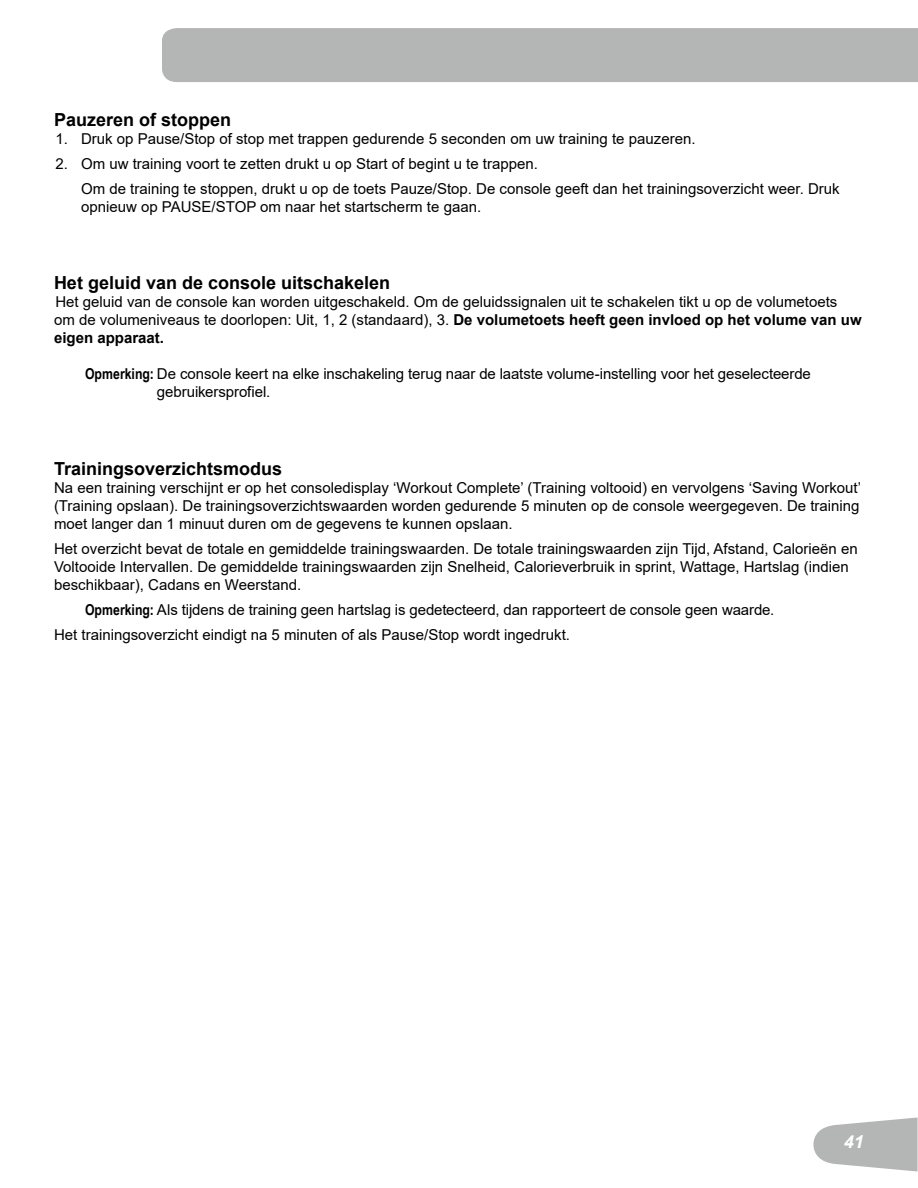
<style>
.page{position:relative;width:918px;height:1188px;background:#fff}
.page>*{position:absolute;margin:0;border:0;box-sizing:border-box;transform-origin:0 0}
.t1{font:700 18px "Arial";color:#000}
.t2{font:italic 700 18px "Arial";color:#fff}
.Numbered_Process{font:15px/18px "Arial";color:#000}
.Note{font:15px/18px "Arial";letter-spacing:-.005em;color:#000}
.s1{font-weight:700}
.s2{font-family:"Arial Narrow";font-weight:700}
</style>
<div class="page">
<div style="left:162px;top:28px;width:756px;height:54px;background:#b4b5b5"></div>
<svg style="left:813px;top:1118px;width:105px;height:54px"></svg>
<h3 class="t1" style="left:54px;top:107px;width:179px">Pauzeren of stoppen</h3>
<p class="Numbered_Process" style="left:55px;top:130px;width:642px">1. Druk op Pause/Stop of stop met trappen gedurende 5 seconden om uw training te pauzeren.</p>
<p class="Numbered_Process" style="left:55px;top:154px;width:484px">2. Om uw training voort te zetten drukt u op Start of begint u te trappen.</p>
<p class="Numbered_Process" style="left:81px;top:179px;width:760px">Om de training te stoppen, drukt u op de toets Pauze/Stop. De console geeft dan het trainingsoverzicht weer. Druk opnieuw op PAUSE/STOP om naar het startscherm te gaan.</p>
<h3 class="t1" style="left:54px;top:270px;width:338px">Het geluid van de console uitschakelen</h3>
<p class="Numbered_Process" style="left:54px;top:293px;width:809px">Het geluid van de console kan worden uitgeschakeld. Om de geluidssignalen uit te schakelen tikt u op de volumetoets<br>om de volumeniveaus te doorlopen: Uit, 1, 2 (standaard), 3. <span class="s1">De volumetoets heeft geen invloed op het volume van uw eigen apparaat.</span></p>
<p class="Note" style="left:157px;top:365px;width:655px;text-indent:-72px"><span class="s2">Opmerking:</span> De console keert na elke inschakeling terug naar de laatste volume-instelling voor het geselecteerde gebruikersprofiel.</p>
<h3 class="t1" style="left:54px;top:456px;width:230px">Trainingsoverzichtsmodus</h3>
<h2 class="Numbered_Process" style="left:54px;top:479px;width:809px;text-align:justify">Na een training verschijnt er op het consoledisplay ‘Workout Complete’ (Training voltooid) en vervolgens ‘Saving Workout’ (Training opslaan). De trainingsoverzichtswaarden worden gedurende 5 minuten op de console weergegeven. De training moet langer dan 1 minuut duren om de gegevens te kunnen opslaan.</h2>
<h2 class="Numbered_Process" style="left:54px;top:540px;width:805px">Het overzicht bevat de totale en gemiddelde trainingswaarden. De totale trainingswaarden zijn Tijd, Afstand, Calorieën en<br>Voltooide Intervallen. De gemiddelde trainingswaarden zijn Snelheid, Calorieverbruik in sprint, Wattage, Hartslag (indien beschikbaar), Cadans en Weerstand.</h2>
<p class="Note" style="left:85px;top:600px;width:691px"><span class="s2">Opmerking:</span> Als tijdens de training geen hartslag is gedetecteerd, dan rapporteert de console geen waarde.</p>
<h2 class="Numbered_Process" style="left:54px;top:625px;width:518px">Het trainingsoverzicht eindigt na 5 minuten of als Pause/Stop wordt ingedrukt.</h2>
<p class="t2" style="left:844px;top:1130px;width:22px">41</p>
</div>
